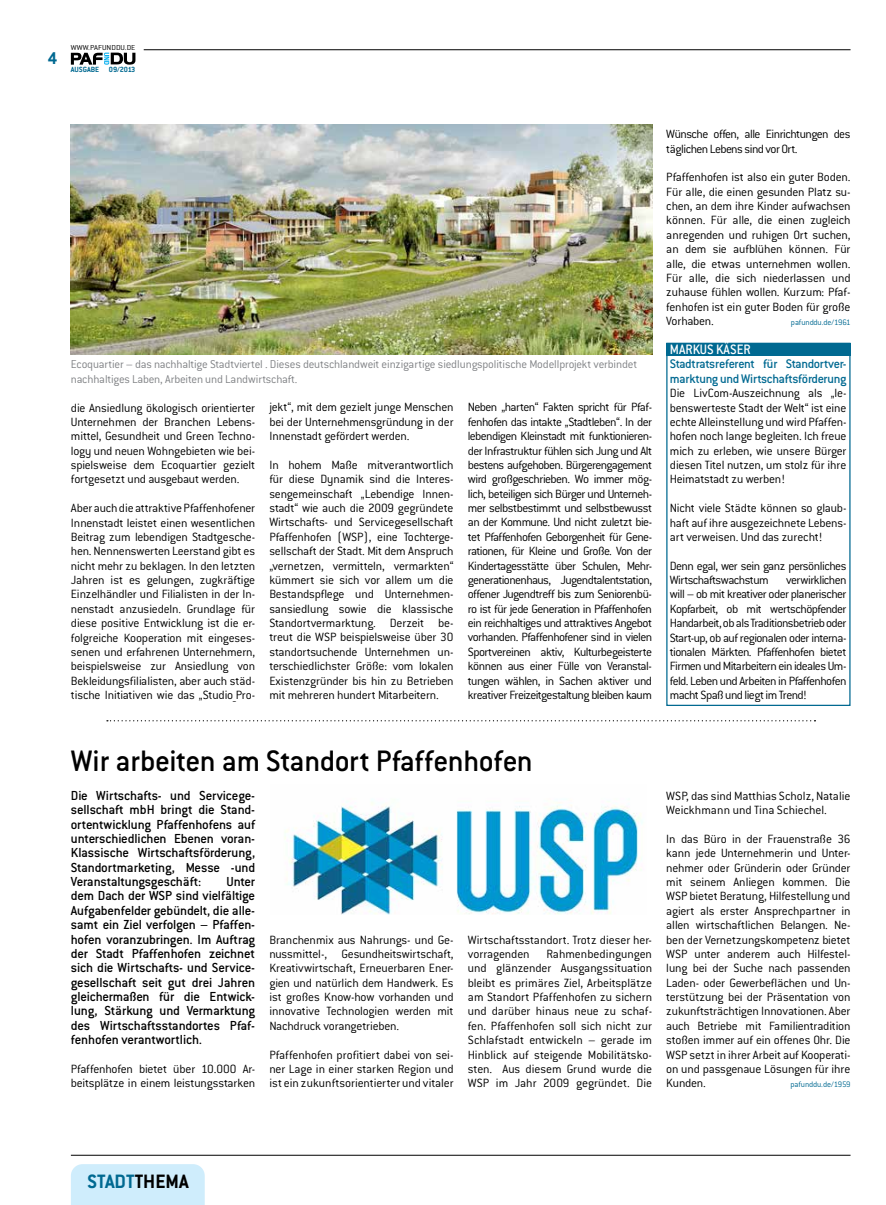
<style>
.page{position:relative;width:886px;height:1205px;background:#fff}
.page>*{position:absolute;margin:0;border:0;box-sizing:border-box;transform-origin:0 0}
.t1{font:500 32.5px "Conduit ITC Std";letter-spacing:-.005em;color:#000}
.t2{font:700 21.25px "Conduit ITC Std";color:#006991}
.t3{font:700 18.75px "Conduit ITC Std";color:#006991}
.t4{font:500 15px "Conduit ITC Std";color:#fff;scale:.95 1}
.t5{font:500 14.38px/14.4px "Conduit ITC Std";letter-spacing:-.01em;color:#000;text-align:justify}
.t6{font:500 13.75px/14.4px "Conduit ITC Std";letter-spacing:-.02em;color:#006991}
.t7{font:300 13.12px/14.4px "Conduit ITC Std";letter-spacing:-.015em;color:#000;text-align:justify}
.t8{font:300 13.12px/14.4px "Conduit ITC Std";letter-spacing:-.045em;color:#000}
.t9{font:300 13.12px/14.4px "Conduit ITC Std";letter-spacing:-.04em;color:#000}
.t10{font:300 12.5px/14.4px "Conduit ITC Std";letter-spacing:-.015em;color:#808285}
.t11{font:300 8.75px "Conduit ITC Std";letter-spacing:-.015em;color:#006991}
.t12{font:700 8.25px "Conduit ITC Std";letter-spacing:-.005em;color:#006991}
.t13{font:300 7.88px "Conduit ITC Std";letter-spacing:.01em;color:#000;scale:1.1 1}
.s1{color:#000}
</style>
<div class="page">
<svg style="left:71px;top:53px;width:64px;height:12px"></svg>
<div style="left:71px;top:1164px;width:134px;height:41px;background:#cfedfc"></div>
<hr style="left:144px;top:50px;width:706px;height:1px;background:#000">
<hr style="left:71px;top:1155px;width:779px;height:1px;background:#000">
<svg style="left:107px;top:720px;width:708px;height:1px"></svg>
<div style="left:666px;top:343px;width:184px;height:12px;background:#006991"></div>
<img style="left:71px;top:124px;width:581px;height:230px">
<img style="left:284px;top:802px;width:359px;height:113px">
<h3 class="t3" style="left:48px;top:47px;width:11px">4</h3>
<p class="t13" style="left:71px;top:42px;width:60px">WWW.PAFUNDDU.DE</p>
<p class="t12" style="left:71px;top:65px;width:66px">AUSGABE 09/2013</p>
<p class="t10" style="left:71px;top:357px;width:568px">Ecoquartier – das nachhaltige Stadtviertel . Dieses deutschlandweit einzigartige siedlungspolitische Modellprojekt verbindet nachhaltiges Laben, Arbeiten und Landwirtschaft.</p>
<p class="t7" style="left:71px;top:400px;width:186px">die Ansiedlung ökologisch orientierter Unternehmen der Branchen Lebens&shy;mittel, Gesundheit und Green Techno&shy;logy und neuen Wohngebieten wie bei&shy;spielsweise dem Ecoquartier gezielt fortgesetzt und ausgebaut werden.</p>
<p class="t7" style="left:71px;top:500px;width:186px">Aber auch die attraktive Pfaffenhofener Innenstadt leistet einen wesentlichen Beitrag zum lebendigen Stadtgesche&shy;hen. Nennenswerten Leerstand gibt es nicht mehr zu beklagen. In den letzten Jahren ist es gelungen, zugkräftige Einzelhändler und Filialisten in der In&shy;nenstadt anzusiedeln. Grundlage für diese positive Entwicklung ist die er&shy;folgreiche Kooperation mit eingeses&shy;senen und erfahrenen Unternehmern, beispielsweise zur Ansiedlung von Bekleidungsfilialisten, aber auch städ&shy;tische Initiativen wie das „Studio_Pro-</p>
<p class="t7" style="left:269px;top:400px;width:186px">jekt“, mit dem gezielt junge Menschen bei der Unternehmensgründung in der Innenstadt gefördert werden.</p>
<p class="t7" style="left:269px;top:457px;width:186px">In hohem Maße mitverantwortlich für diese Dynamik sind die Interes&shy;sengemeinschaft „Lebendige Innen&shy;stadt“ wie auch die 2009 gegründete Wirtschafts- und Servicegesellschaft Pfaffenhofen (WSP), eine Tochterge&shy;sellschaft der Stadt. Mit dem Anspruch „vernetzen, vermitteln, vermarkten“ kümmert sie sich vor allem um die Bestandspflege und Unternehmen&shy;sansiedlung sowie die klassische Standortvermarktung. Derzeit be&shy;treut die WSP beispielsweise über 30 standortsuchende Unternehmen un&shy;terschiedlichster Größe: vom lokalen Existenzgründer bis hin zu Betrieben mit mehreren hundert Mitarbeitern.</p>
<p class="t7" style="left:468px;top:400px;width:186px">Neben „harten“ Fakten spricht für Pfaf&shy;fenhofen das intakte „Stadtleben“. In der lebendigen Kleinstadt mit funktionieren&shy;der Infrastruktur fühlen sich Jung und Alt bestens aufgehoben. Bürgerengagement wird großgeschrieben. Wo immer mög&shy;lich, beteiligen sich Bürger und Unterneh&shy;mer selbstbestimmt und selbstbewusst an der Kommune. Und nicht zuletzt bie&shy;tet Pfaffenhofen Geborgenheit für Gene&shy;rationen, für Kleine und Große. Von der Kindertagesstätte über Schulen, Mehr&shy;generationenhaus, Jugendtalentstation, offener Jugendtreff bis zum Seniorenbü&shy;ro ist für jede Generation in Pfaffenhofen ein reichhaltiges und attraktives Angebot vorhanden. Pfaffenhofener sind in vielen Sportvereinen aktiv, Kulturbegeisterte können aus einer Fülle von Veranstal&shy;tungen wählen, in Sachen aktiver und kreativer Freizeitgestaltung bleiben kaum</p>
<p class="t8" style="left:666px;top:126px;width:186px">Wünsche offen, alle Einrichtungen des täglichen Lebens sind vor Ort.</p>
<p class="t7" style="left:666px;top:170px;width:186px">Pfaffenhofen ist also ein guter Boden.<br>Für alle, die einen gesunden Platz su&shy;chen, an dem ihre Kinder aufwachsen können. Für alle, die einen zugleich anregenden und ruhigen Ort suchen, an dem sie aufblühen können. Für alle, die etwas unternehmen wollen.<br>Für alle, die sich niederlassen und zuhause fühlen wollen. Kurzum: Pfaf&shy;fenhofen ist ein guter Boden für große Vorhaben.</p>
<p class="t11" style="left:791px;top:317px;width:61px">pafunddu.de/1961</p>
<p class="t4" style="left:670px;top:340px;width:87px">markus Käser</p>
<p class="t6" style="left:670px;top:357px;width:178px">Stadtratsreferent für Standortver&shy;marktung und Wirtschaftsförderung</p>
<p class="t7" style="left:670px;top:385px;width:178px">Die LivCom-Auszeichnung als „le&shy;benswerteste Stadt der Welt“ ist eine echte Alleinstellung und wird Pfaffen&shy;hofen noch lange begleiten. Ich freue mich zu erleben, wie unsere Bürger diesen Titel nutzen, um stolz für ihre Heimatstadt zu werben!</p>
<p class="t7" style="left:670px;top:500px;width:178px">Nicht viele Städte können so glaub&shy;haft auf ihre ausgezeichnete Lebens&shy;art verweisen. Und das zurecht!</p>
<p class="t9" style="left:670px;top:558px;width:178px">Denn egal, wer sein ganz persönliches<br>Wirtschaftswachstum</p>
<p class="t7" style="left:670px;top:572px;width:178px;text-indent:116px">verwirklichen will – ob mit kreativer oder planerischer Kopfarbeit, ob mit wertschöpfender Handarbeit, ob als Traditionsbetrieb oder Start-up, ob auf regionalen oder interna&shy;tionalen Märkten. Pfaffenhofen bietet Firmen und Mitarbeitern ein ideales Um&shy;feld. Leben und Arbeiten in Pfaffenhofen macht Spaß und liegt im Trend!</p>
<h1 class="t1" style="left:71px;top:741px;width:463px">Wir arbeiten am Standort Pfaffenhofen</h1>
<p class="t5" style="left:71px;top:788px;width:186px">Die Wirtschafts- und Servicege&shy;sellschaft mbH bringt die Stand&shy;ortentwicklung Pfaffenhofens auf unterschiedlichen Ebenen voran-Klassische Wirtschaftsförderung, Standortmarketing, Messe -und Veranstaltungsgeschäft:</p>
<p class="t5" style="left:71px;top:874px;width:186px;text-indent:156px">Unter dem Dach der WSP sind vielfältige Aufgabenfelder gebündelt, die alle&shy;samt ein Ziel verfolgen – Pfaffen&shy;hofen voranzubringen. Im Auftrag der Stadt Pfaffenhofen zeichnet sich die Wirtschafts- und Service&shy;gesellschaft seit gut drei Jahren gleichermaßen für die Entwick&shy;lung, Stärkung und Vermarktung des Wirtschaftsstandortes Pfaf&shy;fenhofen verantwortlich.</p>
<p class="t7" style="left:71px;top:1061px;width:186px">Pfaffenhofen bietet über 10.000 Ar&shy;beitsplätze in einem leistungsstarken</p>
<p class="t7" style="left:269px;top:932px;width:186px">Branchenmix aus Nahrungs- und Ge&shy;nussmittel-, Gesundheitswirtschaft, Kreativwirtschaft, Erneuerbaren Ener&shy;gien und natürlich dem Handwerk. Es ist großes Know-how vorhanden und innovative Technologien werden mit Nachdruck vorangetrieben.</p>
<p class="t7" style="left:269px;top:1047px;width:186px">Pfaffenhofen profitiert dabei von sei&shy;ner Lage in einer starken Region und ist ein zukunftsorientierter und vitaler</p>
<p class="t7" style="left:468px;top:932px;width:186px">Wirtschaftsstandort. Trotz dieser her&shy;vorragenden</p>
<p class="t7" style="left:468px;top:946px;width:186px;text-indent:79px">Rahmenbedingungen und glänzender Ausgangssituation bleibt es primäres Ziel, Arbeitsplätze am Standort Pfaffenhofen zu sichern und darüber hinaus neue zu schaf&shy;fen. Pfaffenhofen soll sich nicht zur Schlafstadt entwickeln – gerade im Hinblick auf steigende Mobilitätsko&shy;sten. Aus diesem Grund wurde die WSP im Jahr 2009 gegründet. Die</p>
<p class="t7" style="left:666px;top:788px;width:186px">WSP, das sind Matthias Scholz, Natalie<br>Weickhmann und Tina Schiechel.</p>
<p class="t7" style="left:666px;top:831px;width:186px">In das Büro in der Frauenstraße 36 kann jede Unternehmerin und Unter&shy;nehmer oder Gründerin oder Gründer mit seinem Anliegen kommen. Die WSP bietet Beratung, Hilfestellung und agiert als erster Ansprechpartner in allen wirtschaftlichen Belangen. Ne&shy;ben der Vernetzungskompetenz bietet WSP unter anderem auch Hilfestel&shy;lung bei der Suche nach passenden Laden- oder Gewerbeflächen und Un&shy;terstützung bei der Präsentation von zukunftsträchtigen Innovationen. Aber auch Betriebe mit Familientradition stoßen immer auf ein offenes Ohr. Die WSP setzt in ihrer Arbeit auf Kooperati&shy;on und passgenaue Lösungen für ihre Kunden.</p>
<p class="t11" style="left:790px;top:1079px;width:61px">pafunddu.de/1959</p>
<h2 class="t2" style="left:87px;top:1169px;width:103px">STADT<span class="s1">THEMA</span></h2>
</div>
